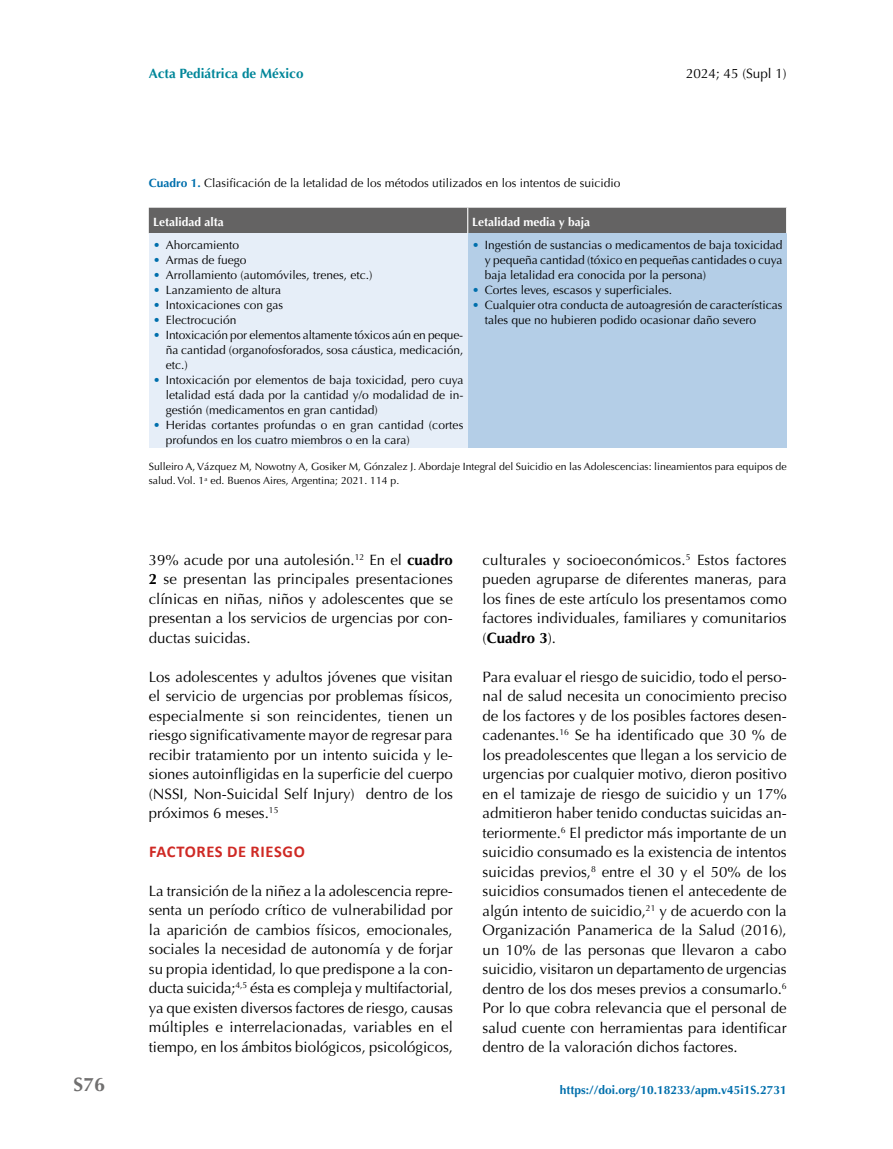
<style>
.page{position:relative;width:893px;height:1149px;background:#fff}
.page>*{position:absolute;margin:0;border:0;box-sizing:border-box;transform-origin:0 0}
.t1{font:700 19.5px "Optima";color:#706f6f}
.t2{font:700 16.5px "Calibri";letter-spacing:.04em;color:#cf2924}
.t3{font:15px/19.5px "Optima";color:#000;text-align:justify}
.t4{font:700 13.5px "Optima";color:#008699}
.t5{font:13.5px "Optima";color:#000}
.t6{font:12px/15px "Optima";color:#000;text-align:justify}
.t7{font:700 12px "Optima";color:#006fac}
.t8{font:700 12px "Optima";color:#fff}
.t9{font:10.5px/13.5px "Optima";color:#000}
.s1{font-weight:700;color:#006fac}
.s2{color:#006fac}
.s3{font-weight:700}
</style>
<div class="page">
<div style="left:149px;top:233px;width:319px;height:215px;background:#e6eef8"></div>
<div style="left:468px;top:233px;width:319px;height:215px;background:#b4cee7"></div>
<div style="left:149px;top:208px;width:638px;height:25px;background:#646363"></div>
<h1 class="t1" style="left:74px;top:1072px;width:33px">S76</h1>
<p class="t4" style="left:149px;top:66px;width:156px">Acta Pediátrica de México</p>
<p class="t5" style="left:686px;top:66px;width:102px">2024; 45 (Supl 1)</p>
<p class="t6" style="left:149px;top:175px;width:473px"><span class="s1">Cuadro 1.</span> Clasificación de la letalidad de los métodos utilizados en los intentos de suicidio</p>
<p class="t8" style="left:153px;top:215px;width:72px">Letalidad alta</p>
<p class="t8" style="left:472px;top:215px;width:120px">Letalidad media y baja</p>
<p class="t6" style="left:153px;top:237px;width:87px"><span class="s2">•</span> Ahorcamiento</p>
<p class="t6" style="left:153px;top:252px;width:95px"><span class="s2">•</span> Armas de fuego</p>
<p class="t6" style="left:153px;top:267px;width:221px"><span class="s2">•</span> Arrollamiento (automóviles, trenes, etc.)</p>
<p class="t6" style="left:153px;top:282px;width:129px"><span class="s2">•</span> Lanzamiento de altura</p>
<p class="t6" style="left:153px;top:297px;width:132px"><span class="s2">•</span> Intoxicaciones con gas</p>
<p class="t6" style="left:153px;top:312px;width:85px"><span class="s2">•</span> Electrocución</p>
<p class="t6" style="left:166px;top:327px;width:299px;text-indent:-13px"><span class="s2">•</span> Intoxicación por elementos altamente tóxicos aún en peque&shy;ña cantidad (organofosforados, sosa cáustica, medicación, etc.)</p>
<p class="t6" style="left:166px;top:372px;width:299px;text-indent:-13px"><span class="s2">•</span> Intoxicación por elementos de baja toxicidad, pero cuya letalidad está dada por la cantidad y/o modalidad de in&shy;gestión (medicamentos en gran cantidad)</p>
<p class="t6" style="left:166px;top:417px;width:299px;text-indent:-13px"><span class="s2">•</span> Heridas cortantes profundas o en gran cantidad (cortes profundos en los cuatro miembros o en la cara)</p>
<p class="t6" style="left:485px;top:237px;width:299px;text-indent:-13px"><span class="s2">•</span> Ingestión de sustancias o medicamentos de baja toxicidad y pequeña cantidad (tóxico en pequeñas cantidades o cuya baja letalidad era conocida por la persona)</p>
<p class="t6" style="left:472px;top:282px;width:202px"><span class="s2">•</span> Cortes leves, escasos y superficiales.</p>
<p class="t6" style="left:485px;top:297px;width:299px;text-indent:-13px"><span class="s2">•</span> Cualquier otra conducta de autoagresión de características tales que no hubieren podido ocasionar daño severo</p>
<p class="t9" style="left:149px;top:460px;width:639px">Sulleiro A, Vázquez M, Nowotny A, Gosiker M, Gónzalez J. Abordaje Integral del Suicidio en las Adolescencias: lineamientos para equipos de salud. Vol. 1<sup>a</sup> ed. Buenos Aires, Argentina; 2021. 114 p.</p>
<p class="t3" style="left:149px;top:550px;width:306px">39% acude por una autolesión.<sup>12</sup> En el <span class="s3">cuadro 2</span> se presentan las principales presentaciones clínicas en niñas, niños y adolescentes que se presentan a los servicios de urgencias por con&shy;ductas suicidas.</p>
<p class="t3" style="left:149px;top:666px;width:306px">Los adolescentes y adultos jóvenes que visitan el servicio de urgencias por problemas físicos, especialmente si son reincidentes, tienen un riesgo significativamente mayor de regresar para recibir tratamiento por un intento suicida y le&shy;siones autoinfligidas en la superficie del cuerpo (NSSI, Non-Suicidal Self Injury) dentro de los próximos 6 meses.<sup>15</sup></p>
<p class="t2" style="left:149px;top:839px;width:157px">FACTORES DE RIESGO</p>
<p class="t3" style="left:149px;top:880px;width:306px">La transición de la niñez a la adolescencia repre&shy;senta un período crítico de vulnerabilidad por la aparición de cambios físicos, emocionales, sociales la necesidad de autonomía y de forjar su propia identidad, lo que predispone a la con&shy;ducta suicida;<sup>4,5</sup> ésta es compleja y multifactorial, ya que existen diversos factores de riesgo, causas múltiples e interrelacionadas, variables en el tiempo, en los ámbitos biológicos, psicológicos,</p>
<p class="t3" style="left:483px;top:550px;width:306px">culturales y socioeconómicos.<sup>5</sup> Estos factores pueden agruparse de diferentes maneras, para los fines de este artículo los presentamos como factores individuales, familiares y comunitarios (<span class="s3">Cuadro 3</span>).</p>
<p class="t3" style="left:483px;top:666px;width:306px">Para evaluar el riesgo de suicidio, todo el perso&shy;nal de salud necesita un conocimiento preciso de los factores y de los posibles factores desen&shy;cadenantes.<sup>16</sup> Se ha identificado que 30 % de los preadolescentes que llegan a los servicio de urgencias por cualquier motivo, dieron positivo en el tamizaje de riesgo de suicidio y un 17% admitieron haber tenido conductas suicidas an&shy;teriormente.<sup>6</sup> El predictor más importante de un suicidio consumado es la existencia de intentos suicidas previos,<sup>8</sup> entre el 30 y el 50% de los suicidios consumados tienen el antecedente de algún intento de suicidio,<sup>21</sup> y de acuerdo con la Organización Panamerica de la Salud (2016), un 10% de las personas que llevaron a cabo suicidio, visitaron un departamento de urgencias dentro de los dos meses previos a consumarlo.<sup>6<br></sup>Por lo que cobra relevancia que el personal de salud cuente con herramientas para identificar dentro de la valoración dichos factores.</p>
<p class="t7" style="left:560px;top:1082px;width:228px">https://doi.org/10.18233/apm.v45i1S.2731</p>
</div>
